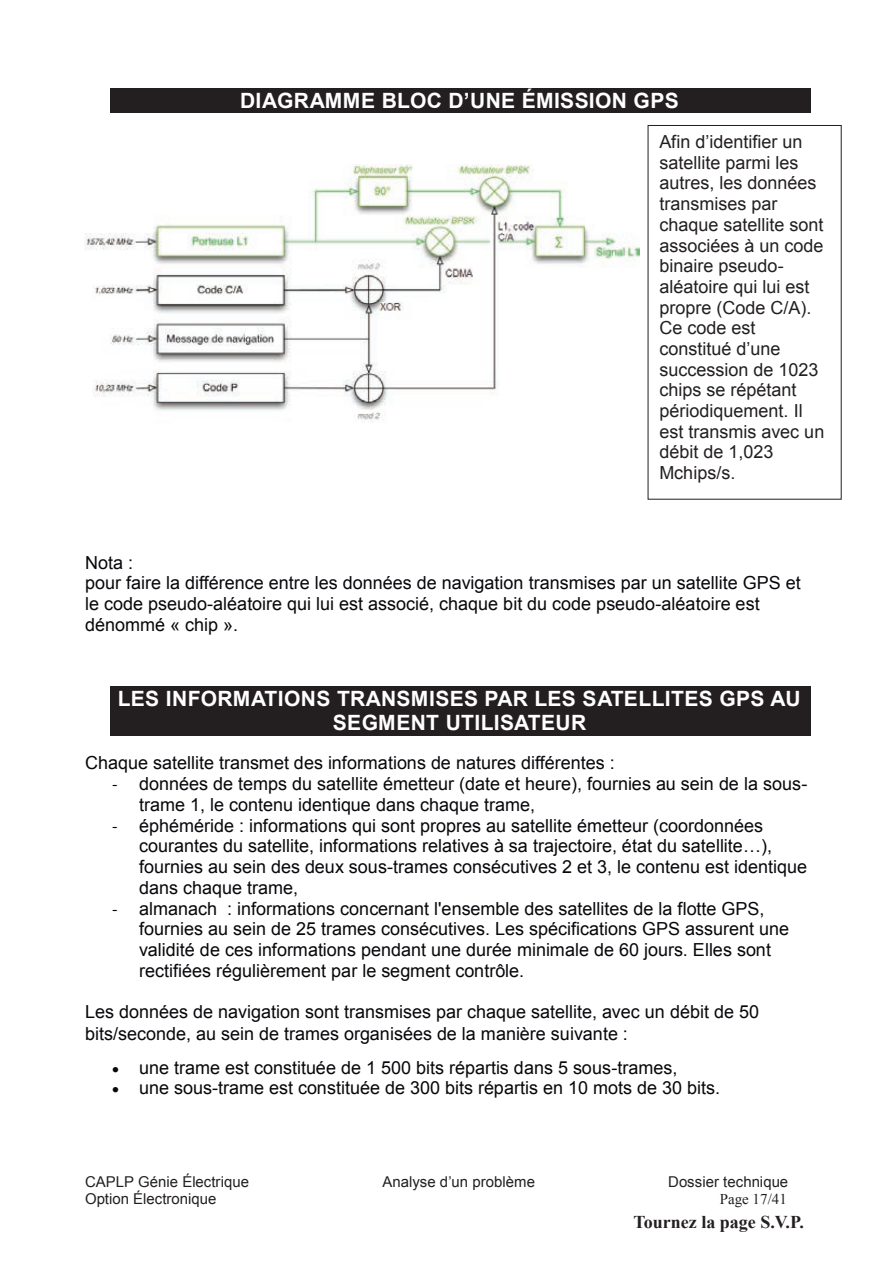
<style>
.page{position:relative;width:893px;height:1263px;background:#fff}
.page>*{position:absolute;margin:0;border:0;box-sizing:border-box;transform-origin:0 0}
.t1{font:700 21px/24.2px "Arial";letter-spacing:.015em;color:#fff;text-align:center}
.t2{font:18px/20.7px "Arial";color:#08070b}
.t3{font:18px/20.7px "Arial";color:#231f20}
.t4{font:700 18px "Times New Roman";color:#231f20}
.t5{font:15px "Arial";color:#231f20}
.t6{font:15px "Arial";color:#231f20}
.t7{font:15px "Times New Roman";letter-spacing:.005em;color:#231f20}
.s1{font-style:inherit}
.s2{font-family:"Calibri"}
</style>
<div class="page">
<div style="left:110px;top:89px;width:700px;height:24px;background:#231f20"></div>
<div style="left:110px;top:687px;width:700px;height:24px;background:#231f20"></div>
<div style="left:110px;top:711px;width:700px;height:24px;background:#231f20"></div>
<img style="left:85px;top:164px;width:555px;height:259px">
<p class="t1" style="left:240px;top:89px;width:440px">DIAGRAMME BLOC D’UNE ÉMISSION GPS</p>
<p class="t3" style="left:659px;top:132px;width:167px"><span class="s1">Afin d’identifier un </span>satellite parmi les autres, les données transmises par chaque satellite sont associées à un code binaire pseudo&shy;aléatoire qui lui est propre (Code C/A).<br>Ce code est <span class="s1">constitué d’une </span>succession de 1023 chips se répétant périodiquement. Il est transmis avec un débit de 1,023<br>Mchips/s.</p>
<p class="t2" style="left:85px;top:552px;width:717px">Nota :<br>pour faire la différence entre les données de navigation transmises par un satellite GPS et le code pseudo<span class="s1">-</span>aléatoire qui lui est associé, chaque bit du code pseudo<span class="s1">-</span>aléatoire est dénommé « chip ».</p>
<p class="t1" style="left:118px;top:687px;width:684px">LES INFORMATIONS TRANSMISES PAR LES SATELLITES GPS AU<br>SEGMENT UTILISATEUR</p>
<p class="t2" style="left:85px;top:752px;width:531px">Chaque satellite transmet des informations de natures différentes :</p>
<p class="t2" style="left:139px;top:774px;width:670px;text-indent:-27px"><span class="s2">-</span> données de temps du satellite émetteur (date et heure), fournies au sein de la sous&shy;trame 1, le contenu identique dans chaque trame,</p>
<p class="t2" style="left:139px;top:815px;width:670px;text-indent:-27px"><span class="s2">-</span> éphéméride : informations qui sont propres au satellite émetteur (coordonnées courantes du satellite, informations relatives à sa trajectoire, état du satellite…), fournies au sein des deux sous<span class="s1">-</span>trames consécutives 2 et 3, le contenu est identique dans chaque trame,</p>
<p class="t2" style="left:139px;top:898px;width:652px;text-indent:-27px"><span class="s2">-</span> almanach : informations concernant l'ensemble des satellites de la flotte GPS, fournies au sein de 25 trames consécutives. Les spécifications GPS assurent une validité de ces informations pendant une durée minimale de 60 jours. Elles sont rectifiées régulièrement par le segment contrôle.</p>
<p class="t2" style="left:85px;top:1001px;width:675px;line-height:21.8px">Les données de navigation sont transmises par chaque satellite, avec un débit de 50 bits/seconde, au sein de trames organisées de la manière suivante :</p>
<p class="t2" style="left:112px;top:1057px;width:567px">• une trame est constituée de 1 500 bits répartis dans 5 sous<span class="s1">-</span>trames,</p>
<p class="t2" style="left:112px;top:1078px;width:610px">• une sous<span class="s1">-</span>trame est constituée de 300 bits répartis en 10 mots de 30 bits.</p>
<p class="t5" style="left:85px;top:1171px;width:166px">CAPLP Génie Électrique</p>
<p class="t6" style="left:383px;top:1171px;width:154px">Analyse d’un problème</p>
<p class="t6" style="left:668px;top:1171px;width:121px">Dossier technique</p>
<p class="t5" style="left:85px;top:1189px;width:133px">Option Électronique</p>
<p class="t7" style="left:720px;top:1189px;width:69px">Page 17/41</p>
<p class="t4" style="left:634px;top:1210px;width:172px">Tournez la page S.V.P.</p>
</div>
